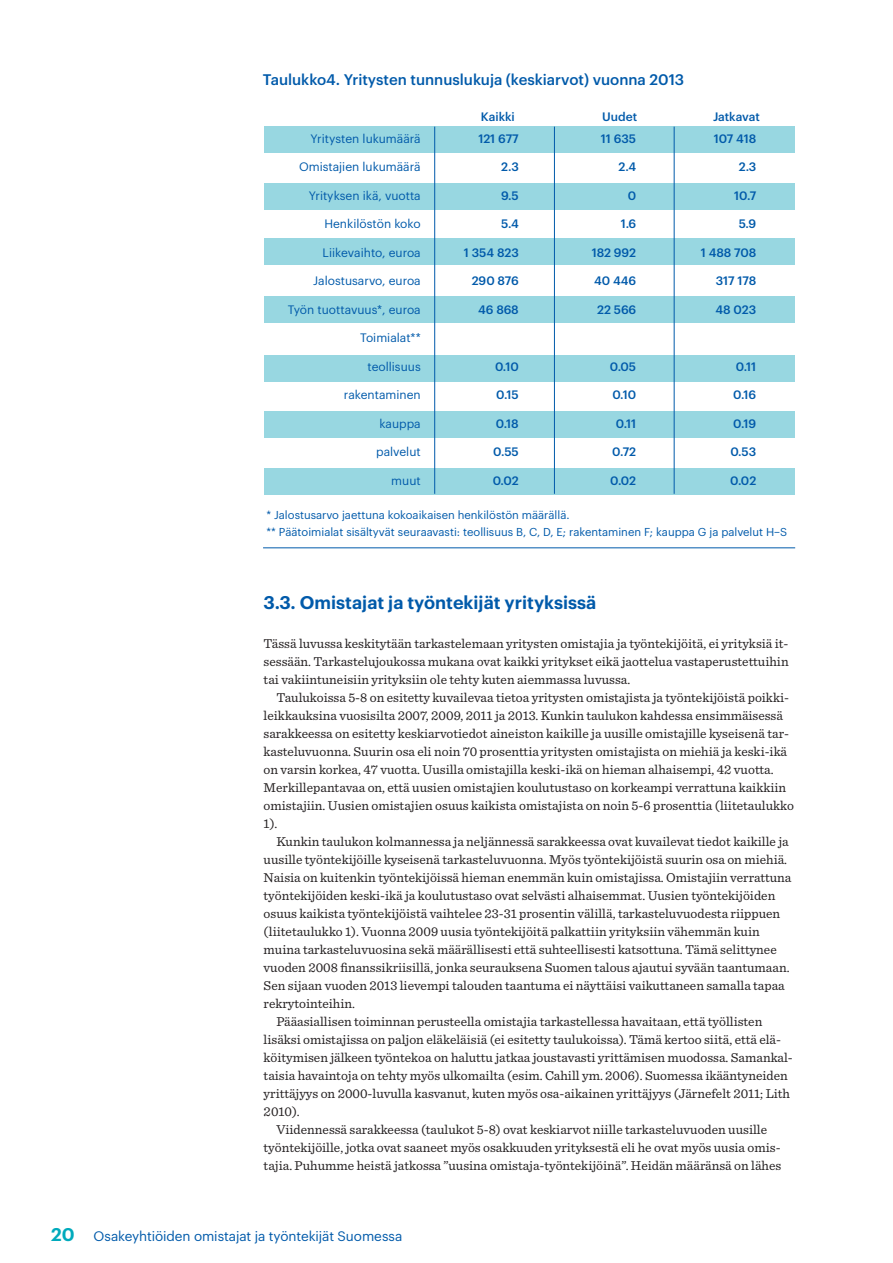
<style>
.page{position:relative;width:893px;height:1263px;background:#fff}
.page>*{position:absolute;margin:0;border:0;box-sizing:border-box;transform-origin:0 0}
.t1{font:600 18px "Graphik";color:#015aaa}
.t2{font:500 15px "Graphik";color:#015aaa}
.t3{font:13.5px/18px "Sentinel";color:#231f20;text-align:justify}
.t4{font:13.5px "Graphik";letter-spacing:-.005em;color:#015aaa}
.t5{font:12px "Graphik";color:#015aaa}
.t6{font:500 12px "Graphik";color:#015aaa}
.t7{font:11.25px/17px "Graphik";color:#015aaa}
.s1{font-weight:600;font-size:18px;color:#00aabc}
</style>
<div class="page">
<div style="left:264px;top:127px;width:530px;height:26px;background:#98d7e1"></div>
<div style="left:264px;top:183px;width:530px;height:27px;background:#98d7e1"></div>
<div style="left:264px;top:238px;width:530px;height:27px;background:#98d7e1"></div>
<div style="left:264px;top:296px;width:530px;height:27px;background:#98d7e1"></div>
<div style="left:264px;top:355px;width:530px;height:26px;background:#98d7e1"></div>
<div style="left:264px;top:411px;width:530px;height:27px;background:#98d7e1"></div>
<div style="left:264px;top:468px;width:530px;height:26px;background:#98d7e1"></div>
<hr style="left:434px;top:127px;width:1px;height:367px;background:#015aaa">
<hr style="left:554px;top:127px;width:1px;height:367px;background:#015aaa">
<hr style="left:674px;top:127px;width:1px;height:367px;background:#015aaa">
<hr style="left:263px;top:547px;width:532px;height:1px;background:#015aaa">
<p class="t2" style="left:263px;top:68px;width:423px">Taulukko4. Yritysten tunnuslukuja (keskiarvot) vuonna 2013</p>
<p class="t5" style="left:311px;top:130px;width:112px">Yritysten lukumäärä</p>
<p class="t5" style="left:299px;top:158px;width:123px">Omistajien lukumäärä</p>
<p class="t5" style="left:309px;top:187px;width:113px">Yrityksen ikä, vuotta</p>
<p class="t5" style="left:324px;top:215px;width:98px">Henkilöstön koko</p>
<p class="t5" style="left:323px;top:244px;width:100px">Liikevaihto, euroa</p>
<p class="t5" style="left:313px;top:272px;width:109px">Jalostusarvo, euroa</p>
<p class="t5" style="left:288px;top:301px;width:134px">Työn tuottavuus*, euroa</p>
<p class="t5" style="left:360px;top:329px;width:62px">Toimialat**</p>
<p class="t5" style="left:367px;top:358px;width:55px">teollisuus</p>
<p class="t5" style="left:344px;top:386px;width:78px">rakentaminen</p>
<p class="t5" style="left:379px;top:415px;width:43px">kauppa</p>
<p class="t5" style="left:376px;top:443px;width:46px">palvelut</p>
<p class="t5" style="left:391px;top:472px;width:31px">muut</p>
<p class="t6" style="left:481px;top:107px;width:35px">Kaikki</p>
<p class="t6" style="left:602px;top:107px;width:36px">Uudet</p>
<p class="t6" style="left:713px;top:107px;width:48px">Jatkavat</p>
<p class="t6" style="left:478px;top:129px;width:42px">121 677</p>
<p class="t6" style="left:501px;top:158px;width:19px">2.3</p>
<p class="t6" style="left:501px;top:186px;width:19px">9.5</p>
<p class="t6" style="left:501px;top:215px;width:19px">5.4</p>
<p class="t6" style="left:464px;top:243px;width:56px">1 354 823</p>
<p class="t6" style="left:472px;top:272px;width:49px">290 876</p>
<p class="t6" style="left:478px;top:300px;width:42px">46 868</p>
<p class="t6" style="left:495px;top:357px;width:25px">0.10</p>
<p class="t6" style="left:496px;top:386px;width:24px">0.15</p>
<p class="t6" style="left:496px;top:414px;width:24px">0.18</p>
<p class="t6" style="left:493px;top:443px;width:27px">0.55</p>
<p class="t6" style="left:493px;top:471px;width:28px">0.02</p>
<p class="t6" style="left:601px;top:129px;width:37px">11 635</p>
<p class="t6" style="left:619px;top:158px;width:19px">2.4</p>
<p class="t6" style="left:628px;top:186px;width:10px">0</p>
<p class="t6" style="left:621px;top:215px;width:17px">1.6</p>
<p class="t6" style="left:592px;top:243px;width:46px">182 992</p>
<p class="t6" style="left:594px;top:272px;width:43px">40 446</p>
<p class="t6" style="left:597px;top:300px;width:41px">22 566</p>
<p class="t6" style="left:610px;top:357px;width:28px">0.05</p>
<p class="t6" style="left:612px;top:386px;width:25px">0.10</p>
<p class="t6" style="left:616px;top:414px;width:22px">0.11</p>
<p class="t6" style="left:612px;top:443px;width:25px">0.72</p>
<p class="t6" style="left:610px;top:471px;width:28px">0.02</p>
<p class="t6" style="left:714px;top:129px;width:44px">107 418</p>
<p class="t6" style="left:739px;top:158px;width:19px">2.3</p>
<p class="t6" style="left:734px;top:186px;width:24px">10.7</p>
<p class="t6" style="left:739px;top:215px;width:19px">5.9</p>
<p class="t6" style="left:701px;top:243px;width:57px">1 488 708</p>
<p class="t6" style="left:716px;top:272px;width:42px">317 178</p>
<p class="t6" style="left:715px;top:300px;width:42px">48 023</p>
<p class="t6" style="left:736px;top:357px;width:22px">0.11</p>
<p class="t6" style="left:733px;top:386px;width:25px">0.16</p>
<p class="t6" style="left:733px;top:414px;width:25px">0.19</p>
<p class="t6" style="left:730px;top:443px;width:27px">0.53</p>
<p class="t6" style="left:730px;top:471px;width:28px">0.02</p>
<p class="t7" style="left:266px;top:505px;width:522px">* Jalostusarvo jaettuna kokoaikaisen henkilöstön määrällä.<br>** Päätoimialat sisältyvät seuraavasti: teollisuus B, C, D, E; rakentaminen F; kauppa G ja palvelut H–S</p>
<h1 class="t1" style="left:264px;top:589px;width:334px">3.3. Omistajat ja työntekijät yrityksissä</h1>
<p class="t3" style="left:264px;top:634px;width:527px">Tässä luvussa keskitytään tarkastelemaan yritysten omistajia ja työntekijöitä, ei yrityksiä it&shy;sessään. Tarkastelujoukossa mukana ovat kaikki yritykset eikä jaottelua vastaperustettuihin tai vakiintuneisiin yrityksiin ole tehty kuten aiemmassa luvussa.</p>
<p class="t3" style="left:264px;top:688px;width:532px;text-align:left;text-indent:13px">Taulukoissa 5-8 on esitetty kuvailevaa tietoa yritysten omistajista ja työntekijöistä poikki&shy;leikkauksina vuosisilta 2007, 2009, 2011 ja 2013. Kunkin taulukon kahdessa ensimmäisessä sarakkeessa on esitetty keskiarvotiedot aineiston kaikille ja uusille omistajille kyseisenä tar&shy;kasteluvuonna. Suurin osa eli noin 70 prosenttia yritysten omistajista on miehiä ja keski-ikä on varsin korkea, 47 vuotta. Uusilla omistajilla keski-ikä on hieman alhaisempi, 42 vuotta.<br>Merkillepantavaa on, että uusien omistajien koulutustaso on korkeampi verrattuna kaikkiin omistajiin. Uusien omistajien osuus kaikista omistajista on noin 5-6 prosenttia (liitetaulukko 1).</p>
<p class="t3" style="left:276px;top:832px;width:514px">Kunkin taulukon kolmannessa ja neljännessä sarakkeessa ovat kuvailevat tiedot kaikille ja</p>
<p class="t3" style="left:264px;top:850px;width:525px">uusille työntekijöille kyseisenä tarkasteluvuonna. Myös työntekijöistä suurin osa on miehiä.</p>
<p class="t3" style="left:264px;top:868px;width:529px">Naisia on kuitenkin työntekijöissä hieman enemmän kuin omistajissa. Omistajiin verrattuna</p>
<p class="t3" style="left:264px;top:886px;width:513px">työntekijöiden keski-ikä ja koulutustaso ovat selvästi alhaisemmat. Uusien työntekijöiden</p>
<p class="t3" style="left:264px;top:904px;width:518px">osuus kaikista työntekijöistä vaihtelee 23-31 prosentin välillä, tarkasteluvuodesta riippuen</p>
<p class="t3" style="left:264px;top:922px;width:498px">(liitetaulukko 1). Vuonna 2009 uusia työntekijöitä palkattiin yrityksiin vähemmän kuin</p>
<p class="t3" style="left:264px;top:940px;width:515px">muina tarkasteluvuosina sekä määrällisesti että suhteellisesti katsottuna. Tämä selittynee</p>
<p class="t3" style="left:264px;top:958px;width:527px">vuoden 2008 finanssikriisillä, jonka seurauksena Suomen talous ajautui syvään taantumaan.</p>
<p class="t3" style="left:264px;top:976px;width:523px">Sen sijaan vuoden 2013 lievempi talouden taantuma ei näyttäisi vaikuttaneen samalla tapaa</p>
<p class="t3" style="left:264px;top:994px;width:93px">rekrytointeihin.</p>
<p class="t3" style="left:276px;top:1012px;width:487px">Pääasiallisen toiminnan perusteella omistajia tarkastellessa havaitaan, että työllisten</p>
<p class="t3" style="left:264px;top:1030px;width:519px">lisäksi omistajissa on paljon eläkeläisiä (ei esitetty taulukoissa). Tämä kertoo siitä, että elä-</p>
<p class="t3" style="left:264px;top:1048px;width:531px">köitymisen jälkeen työntekoa on haluttu jatkaa joustavasti yrittämisen muodossa. Samankal-</p>
<p class="t3" style="left:264px;top:1066px;width:526px">taisia havaintoja on tehty myös ulkomailta (esim. Cahill ym. 2006). Suomessa ikääntyneiden</p>
<p class="t3" style="left:264px;top:1084px;width:528px">yrittäjyys on 2000-luvulla kasvanut, kuten myös osa-aikainen yrittäjyys (Järnefelt 2011; Lith</p>
<p class="t3" style="left:264px;top:1102px;width:38px">2010).</p>
<p class="t3" style="left:276px;top:1120px;width:492px">Viidennessä sarakkeessa (taulukot 5-8) ovat keskiarvot niille tarkasteluvuoden uusille</p>
<p class="t3" style="left:264px;top:1138px;width:518px">työntekijöille, jotka ovat saaneet myös osakkuuden yrityksestä eli he ovat myös uusia omis-</p>
<p class="t3" style="left:264px;top:1156px;width:519px">tajia. Puhumme heistä jatkossa ”uusina omistaja-työntekijöinä”. Heidän määränsä on lähes</p>
<p class="t4" style="left:51px;top:1225px;width:353px"><span class="s1">20</span> Osakeyhtiöiden omistajat ja työntekijät Suomessa</p>
</div>
